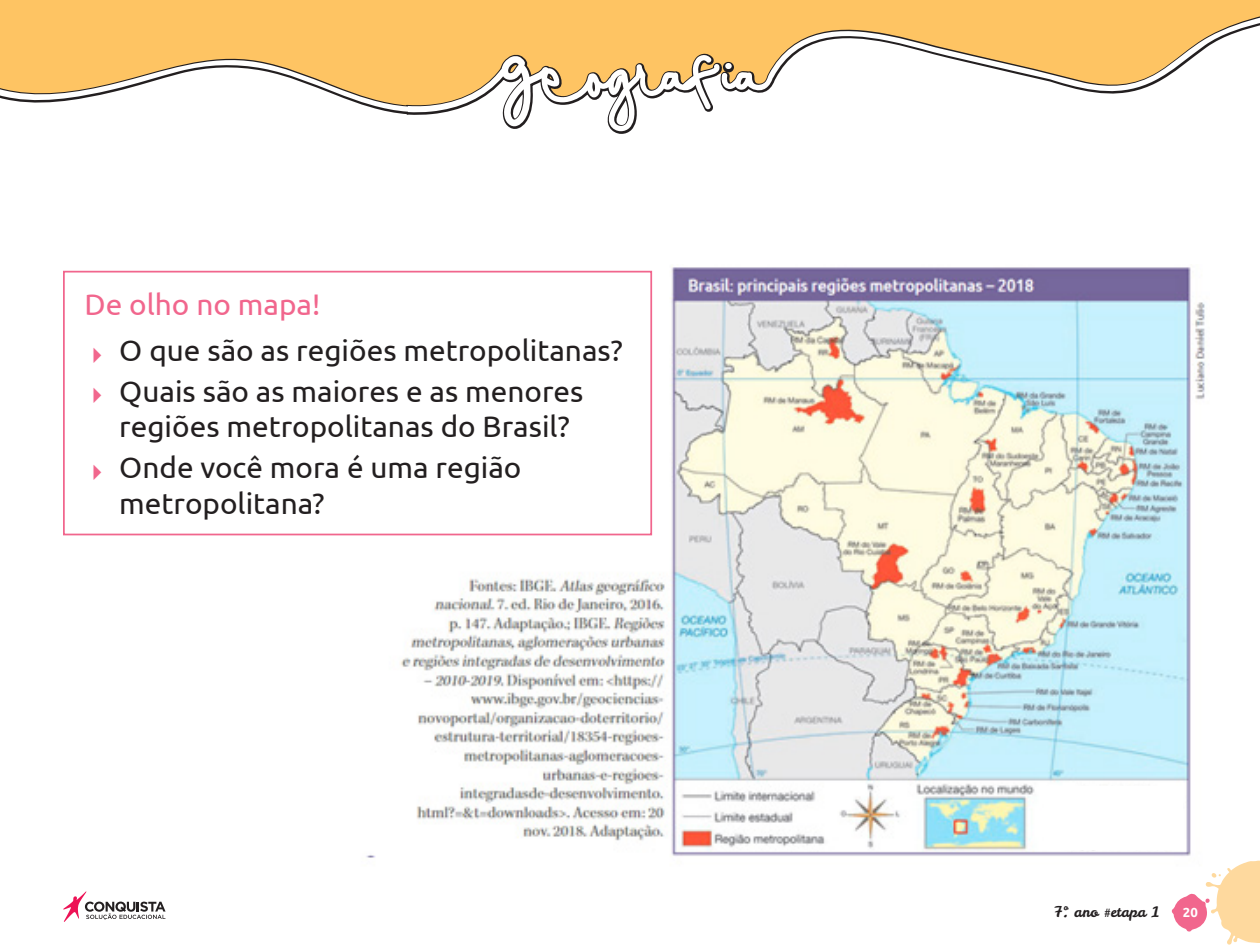
<style>
.page{position:relative;width:1260px;height:945px;background:#fff}
.page>*{position:absolute;margin:0;border:0;box-sizing:border-box;transform-origin:0 0}
.t1{font:29.75px/35.7px "Ubuntu";color:#231f20}
._01_Texto_Geral{font:29.75px "Ubuntu";color:#f1668d}
.t2{font:14.35px "Leckerli One";color:#231f20}
.t3{font:700 13.12px "Ubuntu";color:#fff}
</style>
<div class="page">
<svg style="left:1172px;top:861px;width:88px;height:84px"></svg>
<svg style="left:63px;top:891px;width:103px;height:31px"></svg>
<svg style="left:0;top:0;width:1260px;height:271px"></svg>
<svg style="left:0;top:16px;width:1260px;height:115px;fill:#fec463"></svg>
<img style="left:348px;top:264px;width:862px;height:618px">
<div style="left:63px;top:271px;width:589px;height:264px;border:2px solid #f1668d"></div>
<div style="left:1044px;top:786px;width:139px;height:64px;background:#fff"></div>
<p class="_01_Texto_Geral" style="left:85px;top:287px;width:237px">De olho no mapa!</p>
<p class="t1" style="left:119px;top:332px;width:505px">O que são as regiões metropolitanas?</p>
<p class="t1" style="left:119px;top:372px;width:466px">Quais são as maiores e as menores regiões metropolitanas do Brasil?</p>
<p class="t1" style="left:119px;top:449px;width:404px">Onde você mora é uma região metropolitana?</p>
<p class="t2" style="left:1054px;top:903px;width:107px">7º. ano #etapa 1</p>
<p class="t3" style="left:1183px;top:905px;width:16px">20</p>
</div>
